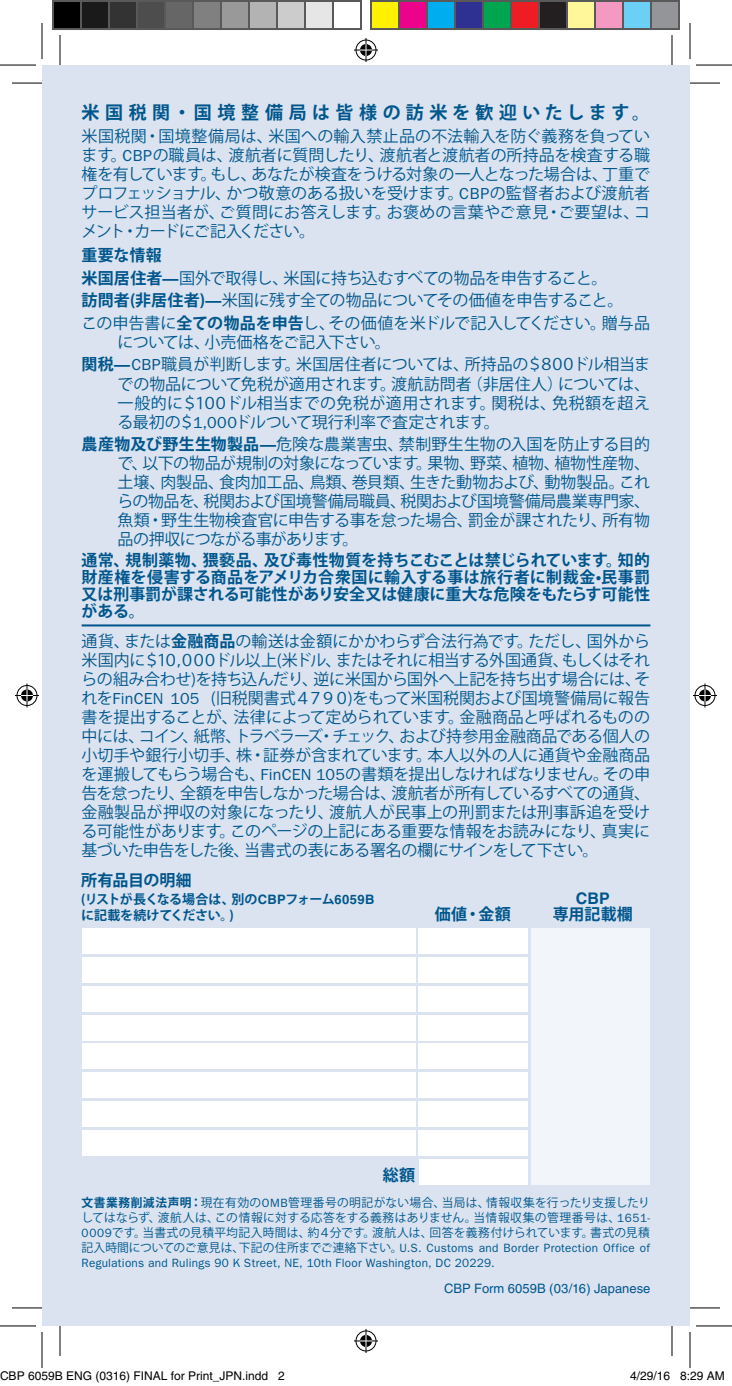
<style>
.page{position:relative;width:732px;height:1386px;background:#fff}
.page>*{position:absolute;margin:0;border:0;box-sizing:border-box;transform-origin:0 0}
.t1{font:700 18px "Koz Go Pro";letter-spacing:.305em;color:#00568d}
.t2{font:16px/19px "Koz Go Pro";letter-spacing:-.02em;color:#00568d;text-align:justify}
.t3{font:700 16px/17px "Koz Go Pro";letter-spacing:-.005em;color:#00568d;text-align:justify}
.t4{font:700 16px "Helvetica";color:#00568d}
.t5{font:700 13px "Koz Go Pro";letter-spacing:-.055em;color:#00568d}
.t6{font:13px "Helvetica";color:#00568d}
.t7{font:700 13px "Koz Go Pro";letter-spacing:-.02em;color:#00568d}
.t8{font:12px/15px "Koz Go Pro";letter-spacing:.025em;color:#00568d;text-align:justify}
.t9{font:12px/15px "Franklin Gothic";letter-spacing:.025em;color:#00568d}
.t10{font:12px "Helvetica";color:#000}
.s1{font-family:"Franklin Gothic"}
.s2{font-weight:700}
.s3{font-family:"Franklin Gothic";font-weight:600}
.s4{font-family:"Helvetica"}
.s5{font-family:"Koz Go Pro"}
</style>
<div class="page">
<div style="left:42px;top:65px;width:648px;height:1260px;background:#dae3ef"></div>
<hr style="left:82px;top:624px;width:568px;height:2px;background:#00568d">
<div style="left:531px;top:927px;width:119px;height:257px;background:#f2f6fa"></div>
<div style="left:82px;top:927px;width:334px;height:26px;background:#fff"></div>
<div style="left:419px;top:927px;width:109px;height:26px;background:#fff"></div>
<div style="left:82px;top:956px;width:334px;height:26px;background:#fff"></div>
<div style="left:419px;top:956px;width:109px;height:26px;background:#fff"></div>
<div style="left:82px;top:985px;width:334px;height:26px;background:#fff"></div>
<div style="left:419px;top:985px;width:109px;height:26px;background:#fff"></div>
<div style="left:82px;top:1014px;width:334px;height:26px;background:#fff"></div>
<div style="left:419px;top:1014px;width:109px;height:26px;background:#fff"></div>
<div style="left:82px;top:1043px;width:334px;height:26px;background:#fff"></div>
<div style="left:419px;top:1043px;width:109px;height:26px;background:#fff"></div>
<div style="left:82px;top:1071px;width:334px;height:26px;background:#fff"></div>
<div style="left:419px;top:1071px;width:109px;height:26px;background:#fff"></div>
<div style="left:82px;top:1100px;width:334px;height:26px;background:#fff"></div>
<div style="left:419px;top:1100px;width:109px;height:26px;background:#fff"></div>
<div style="left:82px;top:1129px;width:334px;height:26px;background:#fff"></div>
<div style="left:419px;top:1129px;width:109px;height:26px;background:#fff"></div>
<div style="left:419px;top:1158px;width:109px;height:26px;background:#fff"></div>
<hr style="left:12px;top:83px;width:30px;height:1px;background:#000">
<hr style="left:690px;top:83px;width:30px;height:1px;background:#000">
<hr style="left:12px;top:1307px;width:30px;height:1px;background:#000">
<hr style="left:690px;top:1307px;width:30px;height:1px;background:#000">
<hr style="left:60px;top:35px;width:1px;height:30px;background:#000">
<hr style="left:60px;top:1325px;width:1px;height:30px;background:#000">
<hr style="left:672px;top:35px;width:1px;height:30px;background:#000">
<hr style="left:672px;top:1325px;width:1px;height:30px;background:#000">
<hr style="left:0;top:65px;width:36px;height:1px;background:#000">
<hr style="left:696px;top:65px;width:36px;height:1px;background:#000">
<hr style="left:0;top:1325px;width:36px;height:1px;background:#000">
<hr style="left:696px;top:1325px;width:36px;height:1px;background:#000">
<hr style="left:42px;top:23px;width:1px;height:36px;background:#000">
<hr style="left:42px;top:1331px;width:1px;height:36px;background:#000">
<hr style="left:690px;top:23px;width:1px;height:36px;background:#000">
<hr style="left:690px;top:1331px;width:1px;height:36px;background:#000">
<svg style="left:354px;top:38px;width:24px;height:24px"></svg>
<svg style="left:354px;top:1329px;width:24px;height:23px"></svg>
<svg style="left:15px;top:683px;width:24px;height:24px"></svg>
<svg style="left:693px;top:683px;width:24px;height:24px"></svg>
<div style="left:53px;top:1px;width:28px;height:28px;background:#000"></div>
<div style="left:52px;top:0;width:30px;height:30px;border:2px solid #595959"></div>
<div style="left:81px;top:1px;width:28px;height:28px;background:#1a1a1a"></div>
<div style="left:80px;top:0;width:30px;height:30px;border:2px solid #595959"></div>
<div style="left:109px;top:1px;width:28px;height:28px;background:#333"></div>
<div style="left:108px;top:0;width:30px;height:30px;border:2px solid #595959"></div>
<div style="left:137px;top:1px;width:28px;height:28px;background:#4d4d4d"></div>
<div style="left:136px;top:0;width:30px;height:30px;border:2px solid #595959"></div>
<div style="left:165px;top:1px;width:28px;height:28px;background:#666"></div>
<div style="left:164px;top:0;width:30px;height:30px;border:2px solid #595959"></div>
<div style="left:193px;top:1px;width:28px;height:28px;background:#808080"></div>
<div style="left:192px;top:0;width:30px;height:30px;border:2px solid #595959"></div>
<div style="left:221px;top:1px;width:28px;height:28px;background:#999"></div>
<div style="left:220px;top:0;width:30px;height:30px;border:2px solid #595959"></div>
<div style="left:249px;top:1px;width:28px;height:28px;background:#b3b3b3"></div>
<div style="left:248px;top:0;width:30px;height:30px;border:2px solid #595959"></div>
<div style="left:277px;top:1px;width:28px;height:28px;background:#ccc"></div>
<div style="left:276px;top:0;width:30px;height:30px;border:2px solid #595959"></div>
<div style="left:305px;top:1px;width:28px;height:28px;background:#e6e6e6"></div>
<div style="left:304px;top:0;width:30px;height:30px;border:2px solid #595959"></div>
<div style="left:332px;top:0;width:30px;height:30px;border:2px solid #595959"></div>
<div style="left:371px;top:1px;width:28px;height:28px;background:#fff101"></div>
<div style="left:370px;top:0;width:30px;height:30px;border:2px solid #595959"></div>
<div style="left:399px;top:1px;width:28px;height:28px;background:#ed028c"></div>
<div style="left:398px;top:0;width:30px;height:30px;border:2px solid #595959"></div>
<div style="left:427px;top:1px;width:28px;height:28px;background:#00aeef"></div>
<div style="left:426px;top:0;width:30px;height:30px;border:2px solid #595959"></div>
<div style="left:455px;top:1px;width:28px;height:28px;background:#2e3092"></div>
<div style="left:454px;top:0;width:30px;height:30px;border:2px solid #595959"></div>
<div style="left:483px;top:1px;width:28px;height:28px;background:#00a54f"></div>
<div style="left:482px;top:0;width:30px;height:30px;border:2px solid #595959"></div>
<div style="left:511px;top:1px;width:28px;height:28px;background:#ee1d23"></div>
<div style="left:510px;top:0;width:30px;height:30px;border:2px solid #595959"></div>
<div style="left:539px;top:1px;width:28px;height:28px;background:#231f20"></div>
<div style="left:538px;top:0;width:30px;height:30px;border:2px solid #595959"></div>
<div style="left:567px;top:1px;width:28px;height:28px;background:#fff79a"></div>
<div style="left:566px;top:0;width:30px;height:30px;border:2px solid #595959"></div>
<div style="left:595px;top:1px;width:28px;height:28px;background:#f499c2"></div>
<div style="left:594px;top:0;width:30px;height:30px;border:2px solid #595959"></div>
<div style="left:623px;top:1px;width:28px;height:28px;background:#6bcff6"></div>
<div style="left:622px;top:0;width:30px;height:30px;border:2px solid #595959"></div>
<div style="left:651px;top:1px;width:28px;height:28px;background:#939598"></div>
<div style="left:650px;top:0;width:30px;height:30px;border:2px solid #595959"></div>
<p class="t1" style="left:82px;top:101px;width:570px">米国税関・国境整備局は皆様の訪米を歓迎いたします。</p>
<p class="t2" style="left:82px;top:127px;width:570px">米国税関・国境整備局は、米国への輸入禁止品の不法輸入を防ぐ義務を負っています。<span class="s1">CBP</span>の職員は、渡航者に質問したり、渡航者と渡航者の所持品を検査する職権を有しています。もし、あなたが検査をうける対象の一人となった場合は、丁重でプロフェッショナル、かつ敬意のある扱いを受けます。<span class="s1">CBP</span>の監督者および渡航者サービス担当者が、ご質問にお答えします。お褒めの言葉やご意見・ご要望は、コメント・カードにご記入ください。</p>
<p class="t2" style="left:82px;top:244px;width:570px;line-height:22.6px;text-align:left"><span class="s2">重要な情報<br>米国居住者</span><span class="s3">—</span>国外で取得し、米国に持ち込むすべての物品を申告すること。<br><span class="s2">訪問者(非居住者)</span><span class="s3">—</span>米国に残す全ての物品についてその価値を申告すること。<br>この申告書に<span class="s2">全ての物品を申告</span>し、その価値を米ドルで記入してください。贈与品</p>
<p class="t2" style="left:82px;top:331px;width:570px;line-height:22.6px;text-indent:36px">については、小売価格をご記入下さい。<br><span class="s2">関税</span><span class="s3">—</span><span class="s1">CBP</span>職員が判断します。米国居住者については、所持品の＄８００ドル相当ま</p>
<p class="t2" style="left:118px;top:374px;width:534px">での物品について免税が適用されます。渡航訪問者（非居住人）については、一般的に＄１００ドル相当までの免税が適用されます。関税は、免税額を超える最初の＄<span class="s1">1,000</span>ドルついて現行利率で査定されます。</p>
<p class="t2" style="left:118px;top:435px;width:534px;text-indent:-36px"><span class="s2">農産物及び野生生物製品</span><span class="s3">—</span>危険な農業害虫、禁制野生生物の入国を防止する目的で、以下の物品が規制の対象になっています。果物、野菜、植物、植物性産物、土壌、肉製品、食肉加工品、鳥類、巻貝類、生きた動物および、動物製品。これらの物品を、税関および国境警備局職員、税関および国境警備局農業専門家、魚類・野生生物検査官に申告する事を怠った場合、罰金が課されたり、所有物品の押収につながる事があります。</p>
<p class="t3" style="left:82px;top:552px;width:570px">通常、規制薬物、猥褻品、及び毒性物質を持ちこむことは禁じられています。知的財産権を侵害する商品をアメリカ合衆国に輸入する事は旅行者に制裁金•民事罰又は刑事罰が課される可能性があり安全又は健康に重大な危険をもたらす可能性がある。</p>
<p class="t2" style="left:82px;top:631px;width:570px">通貨、または<span class="s2">金融商品</span>の輸送は金額にかかわらず合法行為です。ただし、国外から米国内に＄１０，０００ドル以上(米ドル、またはそれに相当する外国通貨、もしくはそれらの組み合わせ)を持ち込んだり、逆に米国から国外へ上記を持ち出す場合には、それを<span class="s1">FinCEN 105</span> (旧税関書式４７９０)をもって米国税関および国境警備局に報告書を提出することが、法律によって定められています。金融商品と呼ばれるものの中には、コイン、紙幣、トラベラーズ・チェック、および持参用金融商品である個人の小切手や銀行小切手、株・証券が含まれています。本人以外の人に通貨や金融商品を運搬してもらう場合も、<span class="s1">FinCEN 105</span>の書類を提出しなければなりません。その申告を怠ったり、全額を申告しなかった場合は、渡航者が所有しているすべての通貨、金融製品が押収の対象になったり、渡航人が民事上の刑罰または刑事訴追を受ける可能性があります。このページの上記にある重要な情報をお読みになり、真実に基づいた申告をした後、当書式の表にある署名の欄にサインをして下さい。</p>
<p class="t3" style="left:81px;top:872px;width:112px">所有品目の明細</p>
<p class="t5" style="left:81px;top:890px;width:295px">(リストが長くなる場合は、別の<span class="s4">CBP</span>フォーム<span class="s4">6059B</span></p>
<p class="t4" style="left:576px;top:888px;width:36px">CBP</p>
<p class="t7" style="left:81px;top:906px;width:154px">に記載を続けてください。)</p>
<p class="t3" style="left:435px;top:906px;width:78px">価値・金額</p>
<p class="t3" style="left:553px;top:906px;width:82px">専用記載欄</p>
<p class="t3" style="left:383px;top:1166px;width:34px">総額</p>
<p class="t8" style="left:82px;top:1194px;width:570px"><span class="s2">文書業務削減法声明：</span>現在有効の<span class="s1">OMB</span>管理番号の明記がない場合、当局は、情報収集を行ったり支援したりしてはならず、渡航人は、この情報に対する応答をする義務はありません。当情報収集の管理番号は、<span class="s1">1651- 0009</span>です。当書式の見積平均記入時間は、約４分です。渡航人は、回答を義務付けられています。書式の見積</p>
<p class="t9" style="left:82px;top:1239px;width:570px"><span class="s5">記入時間についてのご意見は、下記の住所までご連絡下さい。</span>U.S. Customs and Border Protection Office of<br>Regulations and Rulings 90 K Street, NE, 10th Floor Washington, DC 20229.</p>
<p class="t6" style="left:444px;top:1280px;width:208px">CBP Form 6059B (03/16) Japanese</p>
<p class="t10" style="left:0;top:1368px;width:286px">CBP 6059B ENG (0316) FINAL for Print_JPN.indd 2</p>
<p class="t10" style="left:630px;top:1368px;width:96px">4/29/16 8:29 AM</p>
</div>
